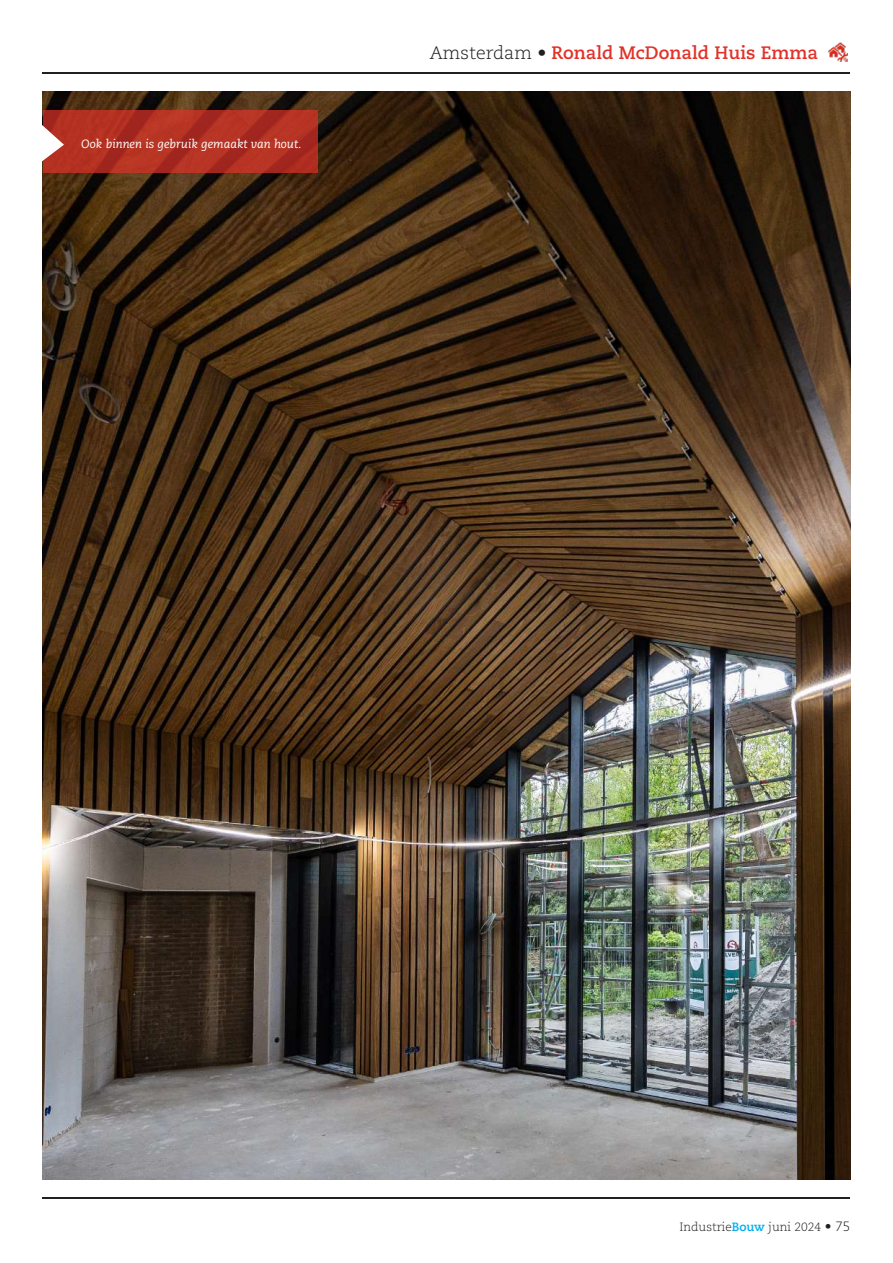
<style>
.page{position:relative;width:893px;height:1263px;background:#fff}
.page>*{position:absolute;margin:0;border:0;box-sizing:border-box;transform-origin:0 0}
.t1{font:700 18px "Caecilia LT Pro 75";color:#e13229}
.t2{font:italic 12px "Caecilia LT Pro 56";color:#fff}
.t3{font:300 12px "Caecilia LT Pro 45";color:#231f20}
.s1{font-family:"Caecilia LT Pro 45";font-weight:300;color:#231f20}
.s2{font-family:"Caecilia LT Pro 75";font-weight:700;color:#00aeef}
.s3{font-size:13.5px}
</style>
<div class="page">
<hr style="left:43px;top:72px;width:807px;height:1px;background:#231f20">
<hr style="left:43px;top:1198px;width:807px;height:1px;background:#231f20">
<img style="left:43px;top:92px;width:807px;height:1087px">
<svg style="left:43px;top:110px;width:274px;height:63px;background:#b02f22"></svg>
<svg style="left:42px;top:124px;width:22px;height:39px"></svg>
<img style="left:829px;top:43px;width:19px;height:19px">
<p class="t2" style="left:81px;top:136px;width:222px">Ook binnen is gebruik gemaakt van hout.</p>
<h1 class="t1" style="left:430px;top:40px;width:390px"><span class="s1">Amsterdam •</span> Ronald McDonald Huis Emma</h1>
<p class="t3" style="left:679px;top:1219px;width:172px">Industrie<span class="s2">Bouw</span> juni 2024 <span class="s3">• 75</span></p>
</div>
